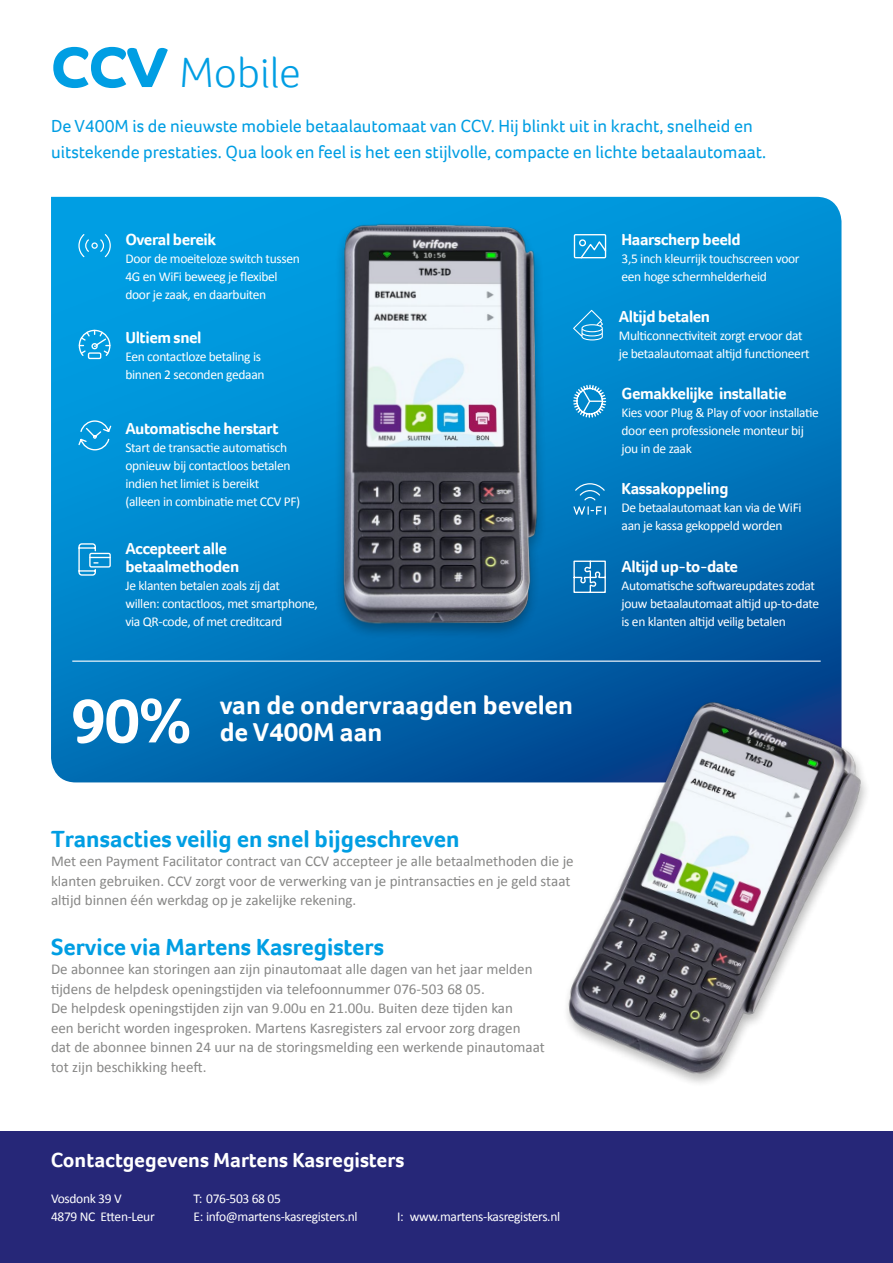
<style>
.page{position:relative;width:893px;height:1263px;background:#fff}
.page>*{position:absolute;margin:0;border:0;box-sizing:border-box;transform-origin:0 0}
.t1{font:700 64.35px "Foco";color:#fff}
.t2{font:300 43.5px "Foco";color:#009ee3}
.t3{font:700 26.55px/26.5px "Foco";color:#fff}
.t4{font:700 24px "Foco";color:#009ee3}
.t5{font:700 21px "Foco";color:#fff}
.t6{font:18px/25.5px "Foco";color:#009ee3}
.t7{font:700 16.5px/18px "Foco";letter-spacing:-.025em;color:#fff}
.t8{font:15px/19.5px "Calibri";color:#878786}
.t9{font:13.5px/18px "Calibri";letter-spacing:-.025em;color:#fff}
.s1{font-family:"Co Headline";font-weight:700;font-size:57px}
</style>
<div class="page">
<svg style="left:51px;top:197px;width:790px;height:585px;background:#0080c6"></svg>
<img style="left:319px;top:202px;width:254px;height:489px">
<hr style="left:72px;top:660px;width:749px;height:2px;background:#fff">
<svg style="left:78px;top:234px;width:33px;height:23px"></svg>
<svg style="left:574px;top:234px;width:32px;height:24px"></svg>
<svg style="left:573px;top:385px;width:33px;height:33px"></svg>
<svg style="left:79px;top:330px;width:32px;height:29px"></svg>
<div style="left:89px;top:553px;width:22px;height:15px;border:1px solid #fff"></div>
<svg style="left:78px;top:543px;width:32px;height:33px"></svg>
<svg style="left:575px;top:483px;width:30px;height:17px"></svg>
<svg style="left:573px;top:506px;width:33px;height:9px"></svg>
<svg style="left:573px;top:561px;width:33px;height:32px"></svg>
<svg style="left:573px;top:310px;width:30px;height:30px"></svg>
<svg style="left:78px;top:420px;width:33px;height:30px"></svg>
<img style="left:543px;top:639px;width:324px;height:444px">
<div style="left:0;top:1131px;width:893px;height:132px;background:#262778"></div>
<h2 class="t2" style="left:51px;top:44px;width:251px"><span class="s1">CCV</span> Mobile</h2>
<h3 class="t6" style="left:51px;top:113px;width:717px">De V400M is de nieuwste mobiele betaalautomaat van CCV. Hij blinkt uit in kracht, snelheid en uitstekende prestaties. Qua look en feel is het een stijlvolle, compacte en lichte betaalautomaat.</h3>
<p class="t7" style="left:125px;top:230px;width:92px">Overal bereik</p>
<p class="t9" style="left:125px;top:249px;width:176px">Door de moeiteloze switch tussen<br>4G en WiFi beweeg je flexibel door je zaak, en daarbuiten</p>
<p class="t7" style="left:125px;top:328px;width:78px">Ultiem snel</p>
<p class="t9" style="left:125px;top:347px;width:141px">Een contactloze betaling is binnen 2 seconden gedaan</p>
<p class="t7" style="left:125px;top:419px;width:155px">Automatische herstart</p>
<p class="t9" style="left:125px;top:438px;width:176px">Start de transactie automatisch opnieuw bij contactloos betalen indien het limiet is bereikt<br>(alleen in combinatie met CCV PF)</p>
<p class="t7" style="left:125px;top:539px;width:115px">Accepteert alle betaalmethoden</p>
<p class="t9" style="left:125px;top:577px;width:194px">Je klanten betalen zoals zij dat<br>willen: contactloos, met smartphone, via QR-code, of met creditcard</p>
<h1 class="t1" style="left:71px;top:678px;width:122px">90%</h1>
<h3 class="t3" style="left:220px;top:691px;width:355px">van de ondervraagden bevelen de V400M aan</h3>
<h3 class="t4" style="left:51px;top:823px;width:410px">Transacties veilig en snel bijgeschreven</h3>
<p class="t8" style="left:51px;top:852px;width:524px">Met een Payment Facilitator contract van CCV accepteer je alle betaalmethoden die je klanten gebruiken. CCV zorgt voor de verwerking van je pintransacties en je geld staat altijd binnen één werkdag op je zakelijke rekening.</p>
<h3 class="t4" style="left:51px;top:931px;width:334px">Service via Martens Kasregisters</h3>
<p class="t8" style="left:51px;top:960px;width:495px">De abonnee kan storingen aan zijn pinautomaat alle dagen van het jaar melden tijdens de helpdesk openingstijden via telefoonnummer 076-503 68 05.<br>De helpdesk openingstijden zijn van 9.00u en 21.00u. Buiten deze tijden kan<br>een bericht worden ingesproken. Martens Kasregisters zal ervoor zorg dragen<br>dat de abonnee binnen 24 uur na de storingsmelding een werkende pinautomaat tot zijn beschikking heeft.</p>
<h3 class="t5" style="left:51px;top:1146px;width:355px">Contactgegevens Martens Kasregisters</h3>
<p class="t9" style="left:51px;top:1190px;width:105px">Vosdonk 39 V<br>4879 NC Etten-Leur</p>
<p class="t9" style="left:193px;top:1190px;width:166px">T: 076-503 68 05<br>E: info@martens-kasregisters.nl</p>
<p class="t9" style="left:397px;top:1208px;width:165px">I: www.martens-kasregisters.nl</p>
<p class="t7" style="left:621px;top:230px;width:121px">Haarscherp beeld</p>
<p class="t9" style="left:621px;top:249px;width:180px">3,5 inch kleurrijk touchscreen voor een hoge schermhelderheid</p>
<p class="t7" style="left:619px;top:307px;width:93px">Altijd betalen</p>
<p class="t9" style="left:619px;top:327px;width:192px">Multiconnectiviteit zorgt ervoor dat je betaalautomaat altijd functioneert</p>
<p class="t7" style="left:621px;top:384px;width:167px">Gemakkelijke installatie</p>
<p class="t9" style="left:621px;top:403px;width:199px">Kies voor Plug &amp; Play of voor installatie door een professionele monteur bij jou in de zaak</p>
<p class="t7" style="left:621px;top:479px;width:109px">Kassakoppeling</p>
<p class="t9" style="left:621px;top:498px;width:182px">De betaalautomaat kan via de WiFi aan je kassa gekoppeld worden</p>
<p class="t7" style="left:621px;top:557px;width:118px">Altijd up-to-date</p>
<p class="t9" style="left:621px;top:577px;width:199px">Automatische softwareupdates zodat jouw betaalautomaat altijd up-to-date is en klanten altijd veilig betalen</p>
</div>
